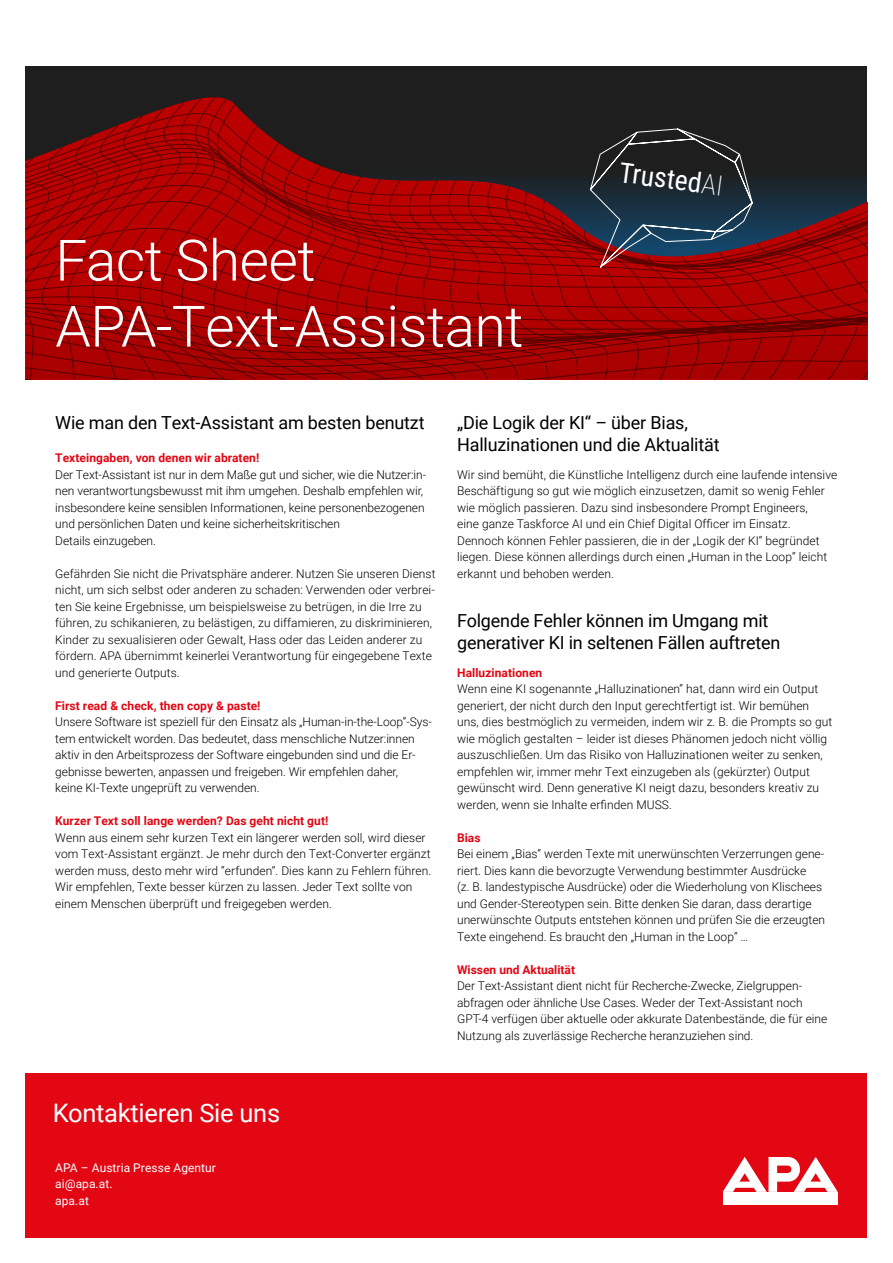
<style>
.page{position:relative;width:893px;height:1263px;background:#fff}
.page>*{position:absolute;margin:0;border:0;box-sizing:border-box;transform-origin:0 0}
.HEAD_1{font:300 57px/66px "Roboto";letter-spacing:-.01em;color:#fff}
.H3_ROBOTO_14pt_WHITE{font:27.75px "Roboto Condensed";color:#fff}
.t1{font:25.5px "Roboto";letter-spacing:-.01em;color:#fff}
.HEAD_3{font:18px/21.6px "Roboto";letter-spacing:-.01em;color:#000}
.Body{font:300 12px/16.5px "Roboto";letter-spacing:.005em;color:#000}
.Body_WHITE{font:12px/16.5px "Roboto";letter-spacing:.005em;color:#fff}
.s1{font-weight:200}
.s2{font-weight:700;color:#e30613}
</style>
<div class="page">
<div style="left:26px;top:1072px;width:841px;height:165px;background:#e30613"></div>
<div style="left:723px;top:1192px;width:115px;height:13px;background:#fff"></div>
<svg style="left:723px;top:1157px;width:115px;height:35px"></svg>
<div style="left:26px;top:66px;width:841px;height:314px;background:#1e1e1e"></div>
<svg style="left:26px;top:97px;width:841px;height:283px"></svg>
<p class="HEAD_1" style="left:55px;top:225px;width:470px">Fact Sheet<br>APA-Text-Assistant</p>
<p class="H3_ROBOTO_14pt_WHITE" style="left:622px;top:153px;width:106px;rotate:7deg">Trusted<span class="s1">AI</span></p>
<p class="HEAD_3" style="left:55px;top:411px;width:371px">Wie man den Text-Assistant am besten benutzt</p>
<p class="Body" style="left:55px;top:449px;width:372px"><span class="s2">Texteingaben, von denen wir abraten!<br></span>Der Text-Assistant ist nur in dem Maße gut und sicher, wie die Nutzer:in&shy;nen verantwortungsbewusst mit ihm umgehen. Deshalb empfehlen wir, insbesondere keine sensiblen Informationen, keine personenbezogenen und persönlichen Daten und keine sicherheitskritischen<br>Details einzugeben.</p>
<p class="Body" style="left:55px;top:565px;width:382px">Gefährden Sie nicht die Privatsphäre anderer. Nutzen Sie unseren Dienst nicht, um sich selbst oder anderen zu schaden: Verwenden oder verbrei&shy;ten Sie keine Ergebnisse, um beispielsweise zu betrügen, in die Irre zu führen, zu schikanieren, zu belästigen, zu diffamieren, zu diskriminieren, Kinder zu sexualisieren oder Gewalt, Hass oder das Leiden anderer zu fördern. APA übernimmt keinerlei Verantwortung für eingegebene Texte und generierte Outputs.</p>
<p class="Body" style="left:55px;top:697px;width:378px"><span class="s2">First read &amp; check, then copy &amp; paste!<br></span>Unsere Software ist speziell für den Einsatz als „Human-in-the-Loop“-Sys&shy;tem entwickelt worden. Das bedeutet, dass menschliche Nutzer:innen aktiv in den Arbeitsprozess der Software eingebunden sind und die Er&shy;gebnisse bewerten, anpassen und freigeben. Wir empfehlen daher,<br>keine KI-Texte ungeprüft zu verwenden.</p>
<p class="Body" style="left:55px;top:812px;width:377px"><span class="s2">Kurzer Text soll lange werden? Das geht nicht gut!<br></span>Wenn aus einem sehr kurzen Text ein längerer werden soll, wird dieser vom Text-Assistant ergänzt. Je mehr durch den Text-Converter ergänzt werden muss, desto mehr wird “erfunden”. Dies kann zu Fehlern führen.<br>Wir empfehlen, Texte besser kürzen zu lassen. Jeder Text sollte von einem Menschen überprüft und freigegeben werden.</p>
<p class="HEAD_3" style="left:457px;top:411px;width:264px">„Die Logik der KI“ – über Bias,<br>Halluzinationen und die Aktualität</p>
<p class="Body" style="left:457px;top:466px;width:382px">Wir sind bemüht, die Künstliche Intelligenz durch eine laufende intensive Beschäftigung so gut wie möglich einzusetzen, damit so wenig Fehler wie möglich passieren. Dazu sind insbesondere Prompt Engineers,<br>eine ganze Taskforce AI und ein Chief Digital Officer im Einsatz.<br>Dennoch können Fehler passieren, die in der „Logik der KI“ begründet liegen. Diese können allerdings durch einen „Human in the Loop“ leicht erkannt und behoben werden.</p>
<p class="HEAD_3" style="left:457px;top:609px;width:325px">Folgende Fehler können im Umgang mit generativer KI in seltenen Fällen auftreten</p>
<p class="Body" style="left:457px;top:664px;width:377px"><span class="s2">Halluzinationen<br></span>Wenn eine KI sogenannte „Halluzinationen“ hat, dann wird ein Output generiert, der nicht durch den Input gerechtfertigt ist. Wir bemühen uns, dies bestmöglich zu vermeiden, indem wir z. B. die Prompts so gut wie möglich gestalten – leider ist dieses Phänomen jedoch nicht völlig auszuschließen. Um das Risiko von Halluzinationen weiter zu senken, empfehlen wir, immer mehr Text einzugeben als (gekürzter) Output gewünscht wird. Denn generative KI neigt dazu, besonders kreativ zu werden, wenn sie Inhalte erfinden MUSS.</p>
<p class="Body" style="left:457px;top:829px;width:370px"><span class="s2">Bias<br></span>Bei einem „Bias“ werden Texte mit unerwünschten Verzerrungen gene&shy;riert. Dies kann die bevorzugte Verwendung bestimmter Ausdrücke<br>(z. B. landestypische Ausdrücke) oder die Wiederholung von Klischees und Gender-Stereotypen sein. Bitte denken Sie daran, dass derartige unerwünschte Outputs entstehen können und prüfen Sie die erzeugten Texte eingehend. Es braucht den „Human in the Loop“ …</p>
<p class="Body" style="left:457px;top:961px;width:372px"><span class="s2">Wissen und Aktualität<br></span>Der Text-Assistant dient nicht für Recherche-Zwecke, Zielgruppen&shy;abfragen oder ähnliche Use Cases. Weder der Text-Assistant noch GPT-4 verfügen über aktuelle oder akkurate Datenbestände, die für eine Nutzung als zuverlässige Recherche heranzuziehen sind.</p>
<h3 class="t1" style="left:53px;top:1095px;width:229px">Kontaktieren Sie uns</h3>
<p class="Body_WHITE" style="left:55px;top:1159px;width:162px">APA – Austria Presse Agentur</p>
<p class="Body_WHITE" style="left:55px;top:1175px;width:59px">ai@apa.at. apa.at</p>
</div>
